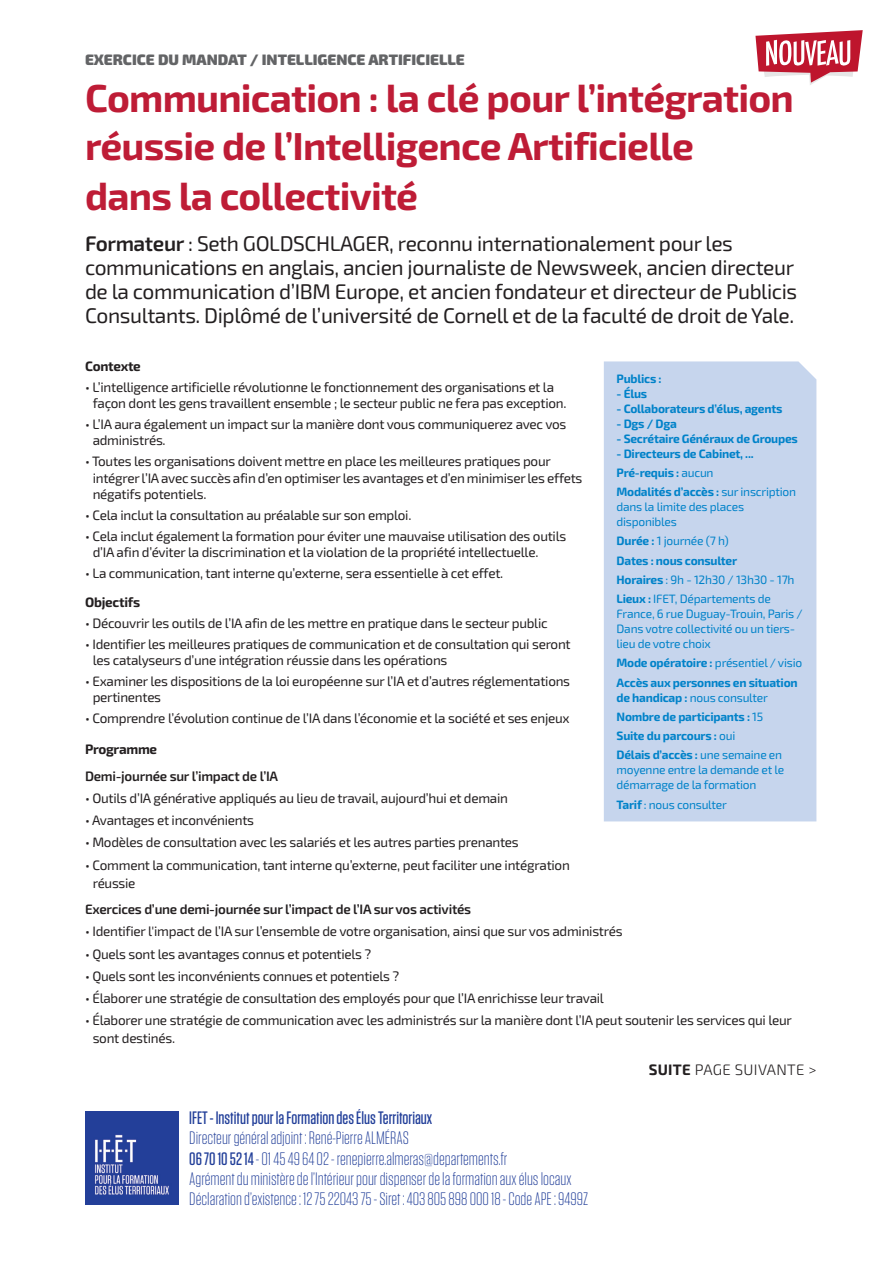
<style>
.page{position:relative;width:893px;height:1263px;background:#fff}
.page>*{position:absolute;margin:0;border:0;box-sizing:border-box;transform-origin:0 0}
.Formation-titre{font:700 39px/48.8px "Exo 2";letter-spacing:-.02em;color:#be1c36}
.Grands-titres{font:21.15px/24px "Exo 2";letter-spacing:-.02em;color:#231f20}
.t1{font:300 18px/20.1px "Tungsten";color:#223f99}
.t2{font:500 18px "Tungsten";color:#223f99}
.Grands-titres-2{font:900 15.15px "Exo 2";color:#636466}
.Grands-titres-3{font:300 15.15px "Exo 2";letter-spacing:.02em;color:#231f20}
.Grands-titres-4{font:13.65px/16.5px "Exo 2";letter-spacing:-.02em;color:#231f20}
.Grands-titres-5{font:600 13.65px "Exo 2";letter-spacing:-.02em;color:#231f20}
.Grands-titres-6{font:700 13.65px "Exo 2";letter-spacing:-.02em;color:#231f20}
.Grands-titres-7{font:12.15px/15px "Exo 2";letter-spacing:-.02em;color:#0082c9}
.Grands-titres-8{font:700 12.15px/15px "Exo 2";letter-spacing:-.02em;color:#0082c9}
.s1{font-weight:600}
.s2{font-weight:400}
.s3{font-weight:700}
.s4{font-weight:500}
</style>
<div class="page">
<img style="left:85px;top:1111px;width:93px;height:94px">
<div style="left:604px;top:361px;width:212px;height:460px;background:#c6d5ed"></div>
<svg style="left:755px;top:30px;width:108px;height:55px"></svg>
<p class="Grands-titres-2" style="left:85px;top:50px;width:381px">EXERCICE DU MANDAT / INTELLIGENCE ARTIFICIELLE</p>
<p class="Formation-titre" style="left:85px;top:75px;width:710px">Communication : la clé pour l’intégration réussie de l’Intelligence Artificielle<br>dans la collectivité</p>
<p class="Grands-titres" style="left:85px;top:232px;width:714px"><span class="s1">Formateur</span> : Seth GOLDSCHLAGER, reconnu internationalement pour les communications en anglais, ancien journaliste de Newsweek, ancien directeur de la communication d’IBM Europe, et ancien fondateur et directeur de Publicis Consultants. Diplômé de l’université de Cornell et de la faculté de droit de Yale.</p>
<p class="Grands-titres-6" style="left:85px;top:358px;width:57px">Contexte</p>
<p class="Grands-titres-4" style="left:85px;top:379px;width:470px">• L’intelligence artificielle révolutionne le fonctionnement des organisations et la</p>
<p class="Grands-titres-4" style="left:93px;top:395px;width:475px">façon dont les gens travaillent ensemble ; le secteur public ne fera pas exception.</p>
<p class="Grands-titres-4" style="left:85px;top:416px;width:483px">• L’IA aura également un impact sur la manière dont vous communiquerez avec vos</p>
<p class="Grands-titres-4" style="left:93px;top:433px;width:74px">administrés.</p>
<p class="Grands-titres-4" style="left:85px;top:453px;width:467px">• Toutes les organisations doivent mettre en place les meilleures pratiques pour</p>
<p class="Grands-titres-4" style="left:93px;top:470px;width:491px">intégrer l’IA avec succès afin d’en optimiser les avantages et d’en minimiser les effets négatifs potentiels.</p>
<p class="Grands-titres-4" style="left:85px;top:507px;width:328px">• Cela inclut la consultation au préalable sur son emploi.</p>
<p class="Grands-titres-4" style="left:85px;top:528px;width:483px">• Cela inclut également la formation pour éviter une mauvaise utilisation des outils</p>
<p class="Grands-titres-4" style="left:93px;top:544px;width:447px">d’IA afin d’éviter la discrimination et la violation de la propriété intellectuelle.</p>
<p class="Grands-titres-4" style="left:85px;top:565px;width:420px">• La communication, tant interne qu’externe, sera essentielle à cet effet.</p>
<p class="Grands-titres-6" style="left:85px;top:594px;width:57px">Objectifs</p>
<p class="Grands-titres-4" style="left:85px;top:615px;width:464px">• Découvrir les outils de l’IA afin de les mettre en pratique dans le secteur public</p>
<p class="Grands-titres-4" style="left:85px;top:636px;width:487px">• Identifier les meilleures pratiques de communication et de consultation qui seront</p>
<p class="Grands-titres-4" style="left:93px;top:652px;width:356px">les catalyseurs d’une intégration réussie dans les opérations</p>
<p class="Grands-titres-4" style="left:85px;top:673px;width:487px">• Examiner les dispositions de la loi européenne sur l’IA et d’autres réglementations</p>
<p class="Grands-titres-4" style="left:93px;top:690px;width:70px">pertinentes</p>
<p class="Grands-titres-4" style="left:85px;top:710px;width:486px">• Comprendre l’évolution continue de l’IA dans l’économie et la société et ses enjeux</p>
<p class="Grands-titres-6" style="left:85px;top:741px;width:74px">Programme</p>
<p class="Grands-titres-5" style="left:85px;top:768px;width:195px">Demi-journée sur l’impact de l’IA</p>
<p class="Grands-titres-4" style="left:85px;top:790px;width:424px">• Outils d’IA générative appliqués au lieu de travail, aujourd’hui et demain</p>
<p class="Grands-titres-4" style="left:85px;top:812px;width:171px">• Avantages et inconvénients</p>
<p class="Grands-titres-4" style="left:85px;top:834px;width:435px">• Modèles de consultation avec les salariés et les autres parties prenantes</p>
<p class="Grands-titres-4" style="left:85px;top:857px;width:486px">• Comment la communication, tant interne qu’externe, peut faciliter une intégration</p>
<p class="Grands-titres-4" style="left:93px;top:875px;width:44px">réussie</p>
<p class="Grands-titres-5" style="left:85px;top:901px;width:388px">Exercices d’une demi-journée sur l’impact de l’IA sur vos activités</p>
<p class="Grands-titres-4" style="left:85px;top:923px;width:539px">• Identifier l'impact de l’IA sur l’ensemble de votre organisation, ainsi que sur vos administrés</p>
<p class="Grands-titres-4" style="left:85px;top:946px;width:288px">• Quels sont les avantages connus et potentiels ?</p>
<p class="Grands-titres-4" style="left:85px;top:968px;width:316px">• Quels sont les inconvénients connues et potentiels ?</p>
<p class="Grands-titres-4" style="left:85px;top:990px;width:520px">• Élaborer une stratégie de consultation des employés pour que l’IA enrichisse leur travail</p>
<p class="Grands-titres-4" style="left:85px;top:1012px;width:708px">• Élaborer une stratégie de communication avec les administrés sur la manière dont l’IA peut soutenir les services qui leur</p>
<p class="Grands-titres-4" style="left:93px;top:1030px;width:84px">sont destinés.</p>
<p class="Grands-titres-8" style="left:617px;top:371px;width:46px">Publics :</p>
<p class="Grands-titres-8" style="left:617px;top:386px;width:32px">- Élus</p>
<p class="Grands-titres-8" style="left:617px;top:401px;width:167px">- Collaborateurs d’élus, agents</p>
<p class="Grands-titres-8" style="left:617px;top:416px;width:62px">- Dgs / Dga</p>
<p class="Grands-titres-8" style="left:617px;top:431px;width:183px">- Secrétaire Généraux de Groupes</p>
<p class="Grands-titres-8" style="left:617px;top:446px;width:139px">- Directeurs de Cabinet, ...</p>
<p class="Grands-titres-8" style="left:617px;top:465px;width:99px">Pré-requis : <span class="s2">aucun</span></p>
<p class="Grands-titres-7" style="left:617px;top:485px;width:181px"><span class="s3">Modalités d’accès :</span> sur inscription dans la limite des places disponibles</p>
<p class="Grands-titres-7" style="left:617px;top:534px;width:114px"><span class="s3">Durée :</span> 1 journée (7 h)</p>
<p class="Grands-titres-8" style="left:617px;top:553px;width:122px">Dates : nous consulter</p>
<p class="Grands-titres-7" style="left:617px;top:572px;width:179px"><span class="s3">Horaires</span> : 9h - 12h30 / 13h30 - 17h</p>
<p class="Grands-titres-7" style="left:617px;top:592px;width:187px"><span class="s3">Lieux :</span> IFET, Départements de<br>France, 6 rue Duguay-Trouin, Paris /<br>Dans votre collectivité ou un tiers&shy;lieu de votre choix</p>
<p class="Grands-titres-7" style="left:617px;top:656px;width:187px"><span class="s3">Mode opératoire :</span> présentiel / visio</p>
<p class="Grands-titres-8" style="left:617px;top:675px;width:183px">Accès aux personnes en situation de handicap : <span class="s2">nous consulter</span></p>
<p class="Grands-titres-8" style="left:617px;top:709px;width:148px">Nombre de participants : <span class="s2">15</span></p>
<p class="Grands-titres-8" style="left:617px;top:729px;width:120px">Suite du parcours : <span class="s2">oui</span></p>
<p class="Grands-titres-7" style="left:617px;top:748px;width:169px"><span class="s3">Délais d’accès :</span> une semaine en moyenne entre la demande et le démarrage de la formation</p>
<p class="Grands-titres-7" style="left:617px;top:797px;width:112px"><span class="s3">Tarif</span> : nous consulter</p>
<h3 class="t2" style="left:189px;top:1109px;width:244px">IFET - Institut pour la Formation des Élus Territoriaux</h3>
<p class="t1" style="left:189px;top:1128px;width:400px">Directeur général adjoint : René-Pierre ALMÉRAS<br><span class="s4">06 70 10 52 14</span> - 01 45 49 64 02 - renepierre.almeras@departements.fr<br>Agrément du ministère de l’Intérieur pour dispenser de la formation aux élus locaux Déclaration d’existence : 12 75 22043 75 - Siret : 403 805 898 000 18 - Code APE : 9499Z</p>
<p class="Grands-titres-3" style="left:649px;top:1060px;width:169px"><span class="s3">SUITE</span> PAGE SUIVANTE &gt;</p>
</div>
